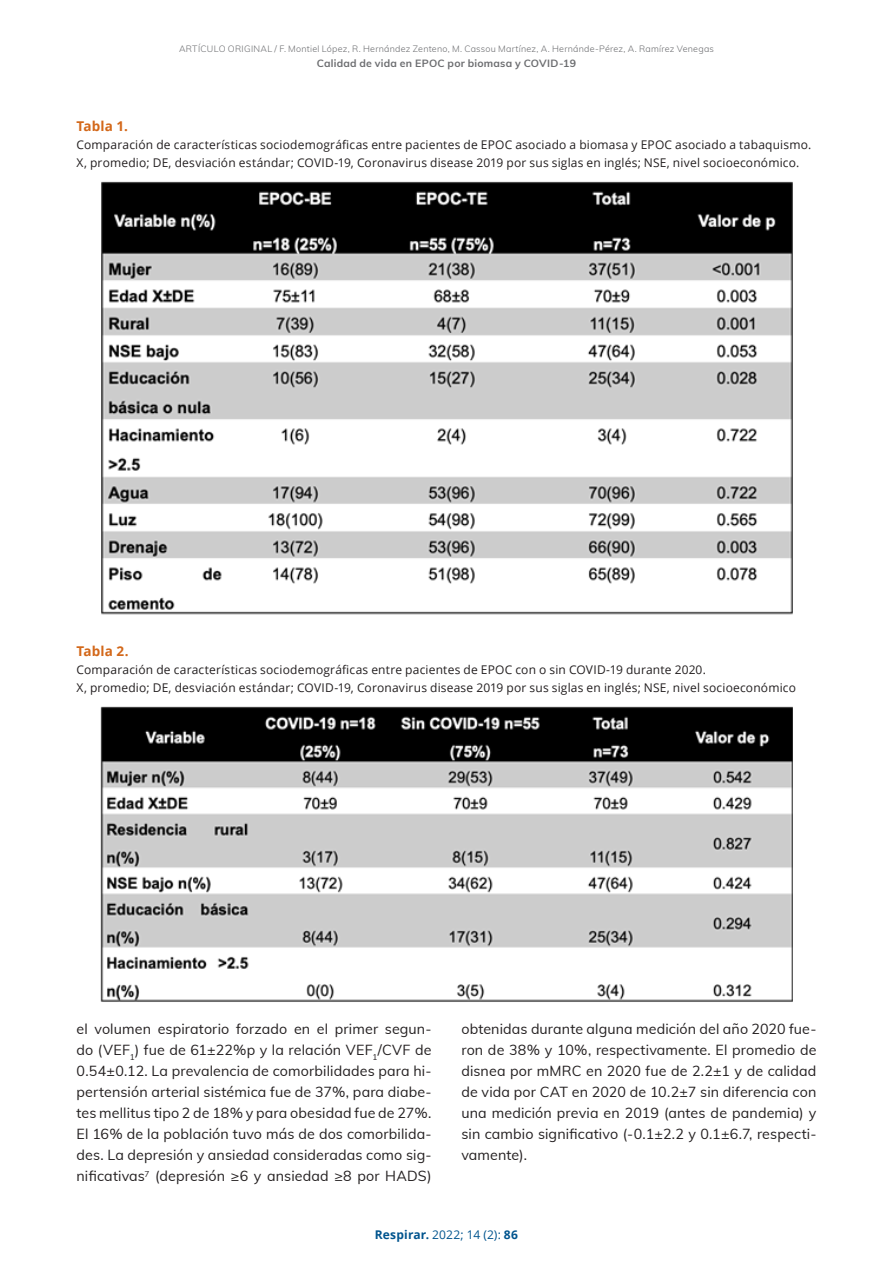
<style>
.page{position:relative;width:893px;height:1263px;background:#fff}
.page>*{position:absolute;margin:0;border:0;box-sizing:border-box;transform-origin:0 0}
.normal_seco{font:14.25px/21px "Muli";letter-spacing:.01em;color:#231f20;text-align:justify}
.tabla_1_tit{font:700 13.5px "Open Sans";letter-spacing:.005em;color:#d3681a}
.tabla_texto1{font:12px "Open Sans";letter-spacing:.015em;color:#231f20}
.t1{font:700 12px "Open Sans";letter-spacing:.015em;color:#00548e}
.t2{font:700 10.5px "Muli";letter-spacing:.02em;color:#6c6d70}
.t3{font:300 9px "Muli";letter-spacing:.025em;color:#6c6d70}
.s1{font-weight:400}
</style>
<div class="page">
<img style="left:101px;top:182px;width:691px;height:433px">
<img style="left:101px;top:706px;width:691px;height:296px">
<p class="t3" style="left:179px;top:43px;width:536px">ARTÍCULO ORIGINAL / F. Montiel López, R. Hernández Zenteno, M. Cassou Martínez, A. Hernánde-Pérez, A. Ramírez Venegas</p>
<p class="t2" style="left:317px;top:56px;width:261px">Calidad de vida en EPOC por biomasa y COVID-19</p>
<p class="tabla_1_tit" style="left:77px;top:117px;width:53px">Tabla 1.</p>
<p class="tabla_texto1" style="left:77px;top:137px;width:736px">Comparación de características sociodemográficas entre pacientes de EPOC asociado a biomasa y EPOC asociado a tabaquismo.</p>
<p class="tabla_texto1" style="left:77px;top:155px;width:724px">X, promedio; DE, desviación estándar; COVID-19, Coronavirus disease 2019 por sus siglas en inglés; NSE, nivel socioeconómico.</p>
<p class="tabla_1_tit" style="left:77px;top:642px;width:54px">Tabla 2.</p>
<p class="tabla_texto1" style="left:77px;top:662px;width:631px">Comparación de características sociodemográficas entre pacientes de EPOC con o sin COVID-19 durante 2020.</p>
<p class="tabla_texto1" style="left:77px;top:680px;width:721px">X, promedio; DE, desviación estándar; COVID-19, Coronavirus disease 2019 por sus siglas en inglés; NSE, nivel socioeconómico</p>
<p class="normal_seco" style="left:77px;top:1018px;width:357px">el volumen espiratorio forzado en el primer segun&shy;do (VEF<sub>1</sub>) fue de 61±22%p y la relación VEF<sub>1</sub>/CVF de 0.54±0.12. La prevalencia de comorbilidades para hi&shy;pertensión arterial sistémica fue de 37%, para diabe&shy;tes mellitus tipo 2 de 18% y para obesidad fue de 27%.<br>El 16% de la población tuvo más de dos comorbilida&shy;des. La depresión y ansiedad consideradas como sig&shy;nificativas<sup>7</sup> (depresión ≥6 y ansiedad ≥8 por HADS)</p>
<p class="normal_seco" style="left:461px;top:1018px;width:357px">obtenidas durante alguna medición del año 2020 fue&shy;ron de 38% y 10%, respectivamente. El promedio de disnea por mMRC en 2020 fue de 2.2±1 y de calidad de vida por CAT en 2020 de 10.2±7 sin diferencia con una medición previa en 2019 (antes de pandemia) y sin cambio significativo (-0.1±2.2 y 0.1±6.7, respecti&shy;vamente).</p>
<p class="t1" style="left:375px;top:1226px;width:145px">Respirar. <span class="s1">2022; 14 (2):</span> 86</p>
</div>
